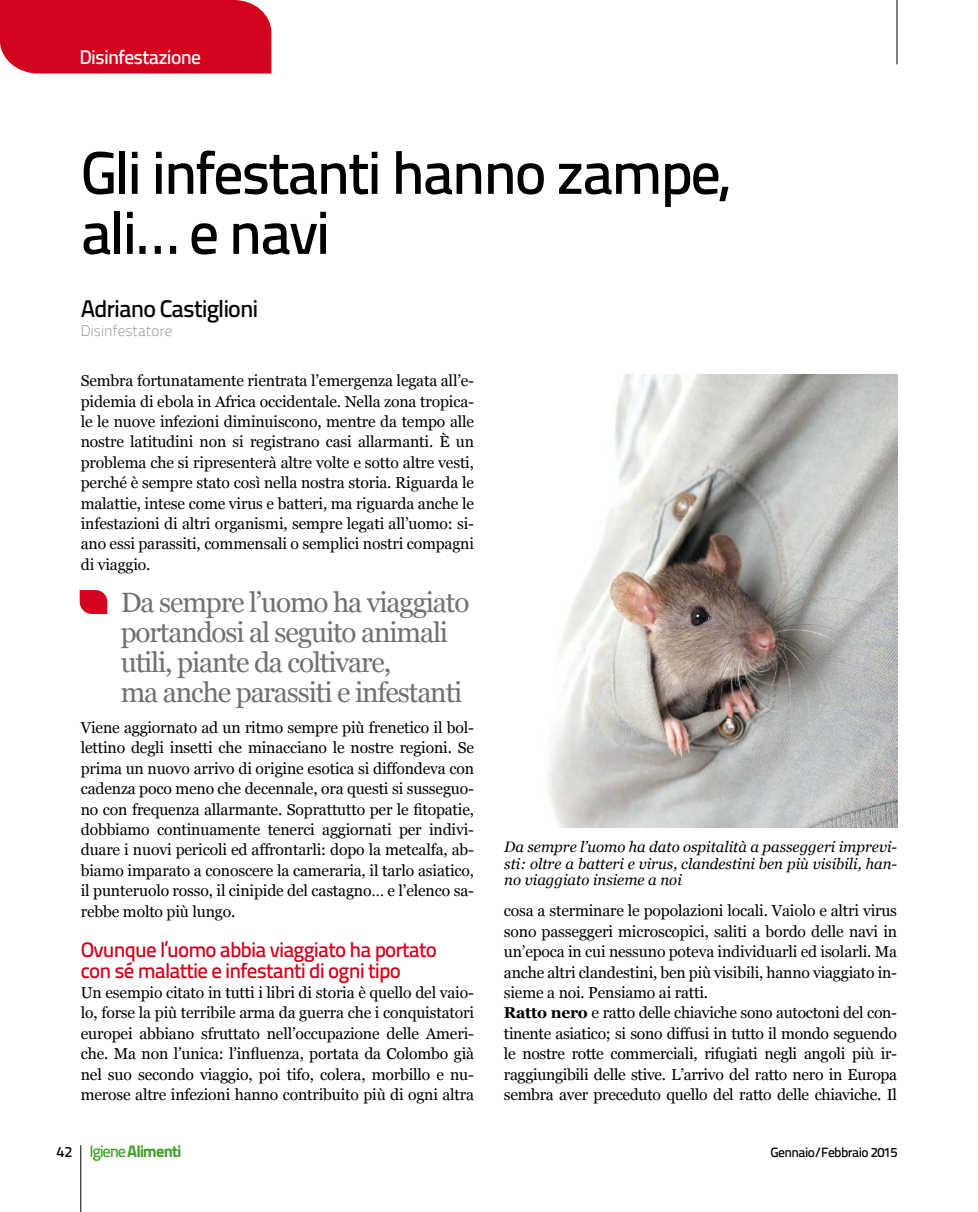
<style>
.page{position:relative;width:978px;height:1212px;background:#fff}
.page>*{position:absolute;margin:0;border:0;box-sizing:border-box;transform-origin:0 0}
.t1{font:60px/60px "Titillium Text 25 L 600 wt";letter-spacing:-.04em;color:#000}
.t2{font:27.9px/29.8px "Georgia";letter-spacing:-.04em;color:#707172}
.t3{font:24px "Titillium Text 25 L 600 wt";letter-spacing:-.04em;color:#000}
.t4{font:21px/20.2px "Titillium Text 25 L 600 wt";letter-spacing:-.04em;color:#d2031d}
.t5{font:19.65px "Titillium Text 25 L 600 wt";letter-spacing:-.04em;color:#fff}
.t6{font:16.5px "Titillium Text 25 L 999 wt";letter-spacing:-.05em;color:#44a12b}
.t7{font:15.75px/20.4px "Georgia";letter-spacing:-.01em;color:#000;text-align:justify}
.t8{font:italic 15px/16.5px "Georgia";color:#000;text-align:justify}
.t9{font:15px "Titillium Text 25 L 1 wt";color:#707172}
.t10{font:13.5px "Titillium Text 25 L 600 wt";letter-spacing:-.04em;color:#000}
.s1{font-family:"Titillium Text 25 L 600 wt";font-size:15px;color:#000}
.s2{font-family:"Titillium Text 25 L 600 wt"}
.s3{font-weight:700}
</style>
<div class="page">
<hr style="left:80px;top:1145px;width:1px;height:67px;background:#000">
<svg style="left:0;top:0;width:271px;height:74px"></svg>
<div style="left:0;top:0;width:234px;height:41px;background:#d2031d"></div>
<hr style="left:897px;top:0;width:1px;height:64px;background:#000">
<img style="left:547px;top:374px;width:350px;height:453px">
<svg style="left:80px;top:590px;width:27px;height:24px"></svg>
<p class="t5" style="left:79px;top:43px;width:123px">Disinfestazione</p>
<h1 class="t1" style="left:81px;top:139px;width:649px">Gli infestanti hanno zampe, ali… e navi</h1>
<h3 class="t3" style="left:81px;top:290px;width:179px">Adriano Castiglioni</h3>
<p class="t9" style="left:81px;top:320px;width:93px">Disinfestatore</p>
<p class="t7" style="left:81px;top:371px;width:395px">Sembra fortunatamente rientrata l’emergenza legata all’e&shy;pidemia di ebola in Africa occidentale. Nella zona tropica&shy;le le nuove infezioni diminuiscono, mentre da tempo alle nostre latitudini non si registrano casi allarmanti. È un problema che si ripresenterà altre volte e sotto altre vesti, perché è sempre stato così nella nostra storia. Riguarda le malattie, intese come virus e batteri, ma riguarda anche le infestazioni di altri organismi, sempre legati all’uomo: si&shy;ano essi parassiti, commensali o semplici nostri compagni di viaggio.</p>
<h2 class="t2" style="left:121px;top:588px;width:350px">Da sempre l’uomo ha viaggiato portandosi al seguito animali utili, piante da coltivare,<br>ma anche parassiti e infestanti</h2>
<p class="t7" style="left:81px;top:718px;width:395px">Viene aggiornato ad un ritmo sempre più frenetico il bol&shy;lettino degli insetti che minacciano le nostre regioni. Se prima un nuovo arrivo di origine esotica si diffondeva con cadenza poco meno che decennale, ora questi si susseguo&shy;no con frequenza allarmante. Soprattutto per le fitopatie, dobbiamo continuamente tenerci aggiornati per indivi&shy;duare i nuovi pericoli ed affrontarli: dopo la metcalfa, ab&shy;biamo imparato a conoscere la cameraria, il tarlo asiatico, il punteruolo rosso, il cinipide del castagno… e l’elenco sa&shy;rebbe molto più lungo.</p>
<h3 class="t4" style="left:81px;top:938px;width:358px">Ovunque l’uomo abbia viaggiato ha portato con sé malattie e infestanti di ogni tipo</h3>
<p class="t7" style="left:81px;top:982px;width:395px">Un esempio citato in tutti i libri di storia è quello del vaio&shy;lo, forse la più terribile arma da guerra che i conquistatori europei abbiano sfruttato nell’occupazione delle Ameri&shy;che. Ma non l’unica: l’influenza, portata da Colombo già nel suo secondo viaggio, poi tifo, colera, morbillo e nu&shy;merose altre infezioni hanno contribuito più di ogni altra</p>
<p class="t6" style="left:57px;top:1138px;width:126px"><span class="s1">42</span> <span class="s2">Igiene</span>Alimenti</p>
<p class="t8" style="left:504px;top:839px;width:394px">Da sempre l’uomo ha dato ospitalità a passeggeri imprevi&shy;sti: oltre a batteri e virus, clandestini ben più visibili, han&shy;no viaggiato insieme a noi</p>
<p class="t7" style="left:504px;top:901px;width:395px;text-align:left">cosa a sterminare le popolazioni locali. Vaiolo e altri virus sono passeggeri microscopici, saliti a bordo delle navi in un’epoca in cui nessuno poteva individuarli ed isolarli. Ma anche altri clandestini, ben più visibili, hanno viaggiato in&shy;sieme a noi. Pensiamo ai ratti.<br><span class="s3">Ratto nero</span> e ratto delle chiaviche sono autoctoni del con&shy;tinente asiatico; si sono diffusi in tutto il mondo seguendo le nostre rotte commerciali, rifugiati negli angoli più ir&shy;raggiungibili delle stive. L’arrivo del ratto nero in Europa sembra aver preceduto quello del ratto delle chiaviche. Il</p>
<p class="t10" style="left:770px;top:1141px;width:129px">Gennaio/Febbraio 2015</p>
</div>
